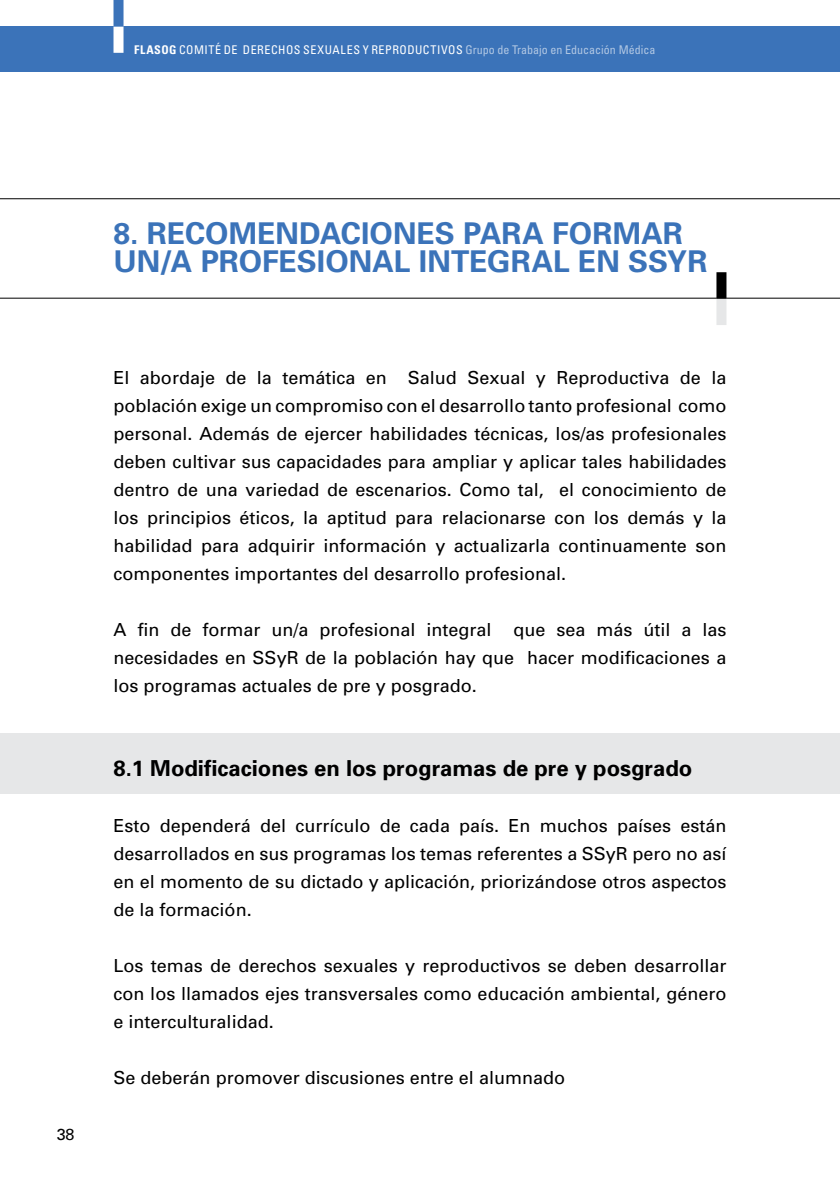
<style>
.page{position:relative;width:840px;height:1191px;background:#fff}
.page>*{position:absolute;margin:0;border:0;box-sizing:border-box;transform-origin:0 0}
.t1{font:700 30px/28px "Univers";color:#3b73b9}
.t2{font:700 22px "Univers";color:#000}
.t3{font:18px/28px "Univers";color:#000;text-align:justify}
.t4{font:16px "Univers";color:#000}
.t5{font:condensed 12px "Univers";letter-spacing:.045em;color:#fff}
.t6{font:condensed 12px "Univers";color:#b1c7e3}
.s1{font-weight:700}
</style>
<div class="page">
<div style="left:0;top:26px;width:839px;height:46px;background:#3b73b9"></div>
<div style="left:113px;top:26px;width:10px;height:27px;background:#fff"></div>
<div style="left:113px;top:0;width:10px;height:26px;background:#3b73b9"></div>
<hr style="left:839px;top:26px;width:1px;height:46px;background:#000">
<div style="left:0;top:733px;width:839px;height:61px;background:#e6e7e8"></div>
<hr style="left:0;top:298px;width:839px;height:1px;background:#000">
<hr style="left:0;top:198px;width:839px;height:1px;background:#000">
<div style="left:716px;top:298px;width:10px;height:27px;background:#e6e7e8"></div>
<div style="left:716px;top:272px;width:10px;height:27px;background:#000"></div>
<p class="t5" style="left:134px;top:42px;width:117px"><span class="s1">FLASOG</span> COMITÉ DE DERE</p>
<p class="t5" style="left:271px;top:42px;width:40px">CHOS SEXUALES</p>
<p class="t5" style="left:362px;top:42px;width:38px">YREPRODU</p>
<p class="t5" style="left:422px;top:42px;width:15px">CTIVOS</p>
<p class="t6" style="left:465px;top:42px;width:191px">Grupo de Trabajo en Educación Médica</p>
<p class="t4" style="left:57px;top:1124px;width:19px">38</p>
<h1 class="t1" style="left:113px;top:218px;width:595px">8. RECOMENDACIONES PARA FORMAR<br>UN/A PROFESIONAL INTEGRAL EN SSYR</h1>
<p class="t3" style="left:113px;top:363px;width:614px">El abordaje de la temática en Salud Sexual y Reproductiva de la población exige un compromiso con el desarrollo tanto profesional como personal. Además de ejercer habilidades técnicas, los/as profesionales deben cultivar sus capacidades para ampliar y aplicar tales habilidades dentro de una variedad de escenarios. Como tal, el conocimiento de los principios éticos, la aptitud para relacionarse con los demás y la habilidad para adquirir información y actualizarla continuamente son componentes importantes del desarrollo profesional.</p>
<p class="t3" style="left:113px;top:615px;width:614px">A fin de formar un/a profesional integral que sea más útil a las necesidades en SSyR de la población hay que hacer modificaciones a los programas actuales de pre y posgrado.</p>
<p class="t2" style="left:113px;top:754px;width:580px">8.1 Modificaciones en los programas de pre y posgrado</p>
<p class="t3" style="left:113px;top:811px;width:614px">Esto dependerá del currículo de cada país. En muchos países están desarrollados en sus programas los temas referentes a SSyR pero no así en el momento de su dictado y aplicación, priorizándose otros aspectos de la formación.</p>
<p class="t3" style="left:113px;top:951px;width:614px">Los temas de derechos sexuales y reproductivos se deben desarrollar con los llamados ejes transversales como educación ambiental, género e interculturalidad.</p>
<p class="t3" style="left:113px;top:1063px;width:453px">Se deberán promover discusiones entre el alumnado</p>
</div>
